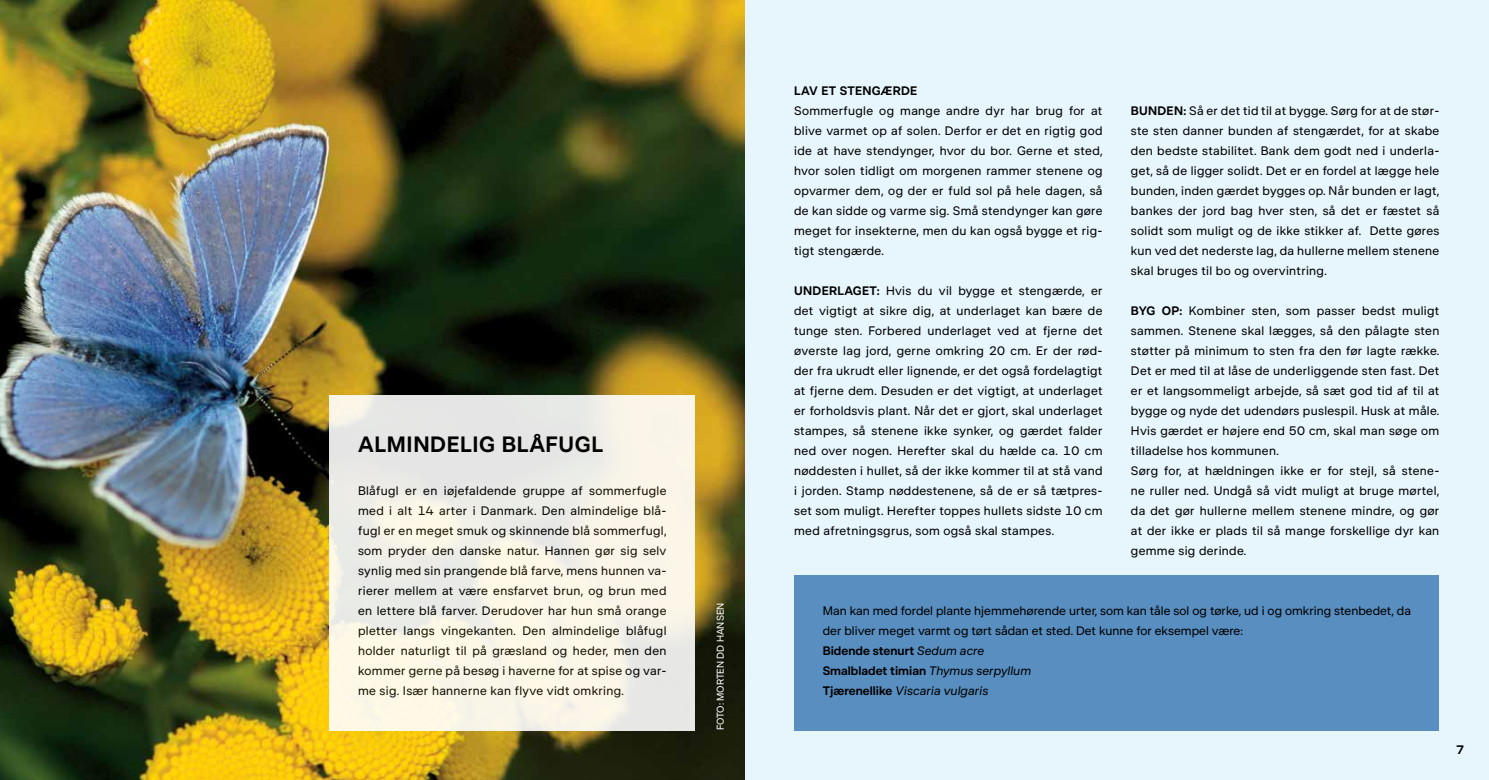
<style>
.page{position:relative;width:1489px;height:780px;background:#fff}
.page>*{position:absolute;margin:0;border:0;box-sizing:border-box;transform-origin:0 0}
.t1{font:600 22.5px "DR Publik";letter-spacing:.025em;color:#000}
.t2{font:12.5px/20px "DR Publik";letter-spacing:.025em;color:#000;text-align:justify}
.t3{font:12.5px/20px "DR Publik";color:#000}
.t4{font:600 12.5px "DR Publik";letter-spacing:.025em;color:#000}
.t5{font:10px "DR Publik";color:#fff}
.s1{font-weight:600}
.s2{font-style:italic}
</style>
<div class="page">
<div style="left:744px;top:0;width:744px;height:780px;background:#e7f5fc"></div>
<img style="left:0;top:0;width:744px;height:780px">
<svg style="left:330px;top:395px;width:364px;height:335px;background:#f2f0e6"></svg>
<div style="left:794px;top:575px;width:645px;height:155px;background:#588ec0"></div>
<h1 class="t1" style="left:358px;top:431px;width:247px">ALMINDELIG BLÅFUGL</h1>
<p class="t2" style="left:358px;top:480px;width:310px">Blåfugl er en iøjefaldende gruppe af sommerfugle med i alt 14 arter i Danmark. Den almindelige blå&shy;fugl er en meget smuk og skinnende blå sommerfugl, som pryder den danske natur. Hannen gør sig selv synlig med sin prangende blå farve, mens hunnen va&shy;rierer mellem at være ensfarvet brun, og brun med en lettere blå farver. Derudover har hun små orange pletter langs vingekanten. Den almindelige blåfugl holder naturligt til på græsland og heder, men den kommer gerne på besøg i haverne for at spise og var&shy;me sig. Især hannerne kan flyve vidt omkring.</p>
<p class="t4" style="left:794px;top:83px;width:125px">LAV ET STENGÆRDE</p>
<p class="t2" style="left:794px;top:100px;width:310px">Sommerfugle og mange andre dyr har brug for at blive varmet op af solen. Derfor er det en rigtig god ide at have stendynger, hvor du bor. Gerne et sted, hvor solen tidligt om morgenen rammer stenene og opvarmer dem, og der er fuld sol på hele dagen, så de kan sidde og varme sig. Små stendynger kan gøre meget for insekterne, men du kan også bygge et rig&shy;tigt stengærde.</p>
<p class="t2" style="left:794px;top:280px;width:310px"><span class="s1">UNDERLAGET:</span> Hvis du vil bygge et stengærde, er det vigtigt at sikre dig, at underlaget kan bære de tunge sten. Forbered underlaget ved at fjerne det øverste lag jord, gerne omkring 20 cm. Er der rød&shy;der fra ukrudt eller lignende, er det også fordelagtigt at fjerne dem. Desuden er det vigtigt, at underlaget er forholdsvis plant. Når det er gjort, skal underlaget stampes, så stenene ikke synker, og gærdet falder ned over nogen. Herefter skal du hælde ca. 10 cm nøddesten i hullet, så der ikke kommer til at stå vand i jorden. Stamp nøddestenene, så de er så tætpres&shy;set som muligt. Herefter toppes hullets sidste 10 cm med afretningsgrus, som også skal stampes.</p>
<p class="t2" style="left:1130px;top:100px;width:310px"><span class="s1">BUNDEN:</span> Så er det tid til at bygge. Sørg for at de stør&shy;ste sten danner bunden af stengærdet, for at skabe den bedste stabilitet. Bank dem godt ned i underla&shy;get, så de ligger solidt. Det er en fordel at lægge hele bunden, inden gærdet bygges op. Når bunden er lagt, bankes der jord bag hver sten, så det er fæstet så solidt som muligt og de ikke stikker af. Dette gøres kun ved det nederste lag, da hullerne mellem stenene skal bruges til bo og overvintring.</p>
<p class="t2" style="left:1130px;top:300px;width:310px;text-align:left"><span class="s1">BYG OP:</span> Kombiner sten, som passer bedst muligt sammen. Stenene skal lægges, så den pålagte sten støtter på minimum to sten fra den før lagte række.<br>Det er med til at låse de underliggende sten fast. Det er et langsommeligt arbejde, så sæt god tid af til at bygge og nyde det udendørs puslespil. Husk at måle.<br>Hvis gærdet er højere end 50 cm, skal man søge om tilladelse hos kommunen.<br>Sørg for, at hældningen ikke er for stejl, så stene&shy;ne ruller ned. Undgå så vidt muligt at bruge mørtel, da det gør hullerne mellem stenene mindre, og gør at der ikke er plads til så mange forskellige dyr kan gemme sig derinde.</p>
<p class="t5" style="left:714px;top:730px;width:129px;rotate:-90deg">FOTO: MORTEN DD HANSEN</p>
<p class="t3" style="left:822px;top:600px;width:589px">Man kan med fordel plante hjemmehørende urter, som kan tåle sol og tørke, ud i og omkring stenbedet, da der bliver meget varmt og tørt sådan et sted. Det kunne for eksempel være:<br><span class="s1">Bidende stenurt</span> <span class="s2">Sedum acre<br></span><span class="s1">Smalbladet timian</span> <span class="s2">Thymus serpyllum<br></span><span class="s1">Tjærenellike</span> <span class="s2">Viscaria vulgaris</span></p>
<p class="t4" style="left:1455px;top:741px;width:9px">7</p>
</div>
